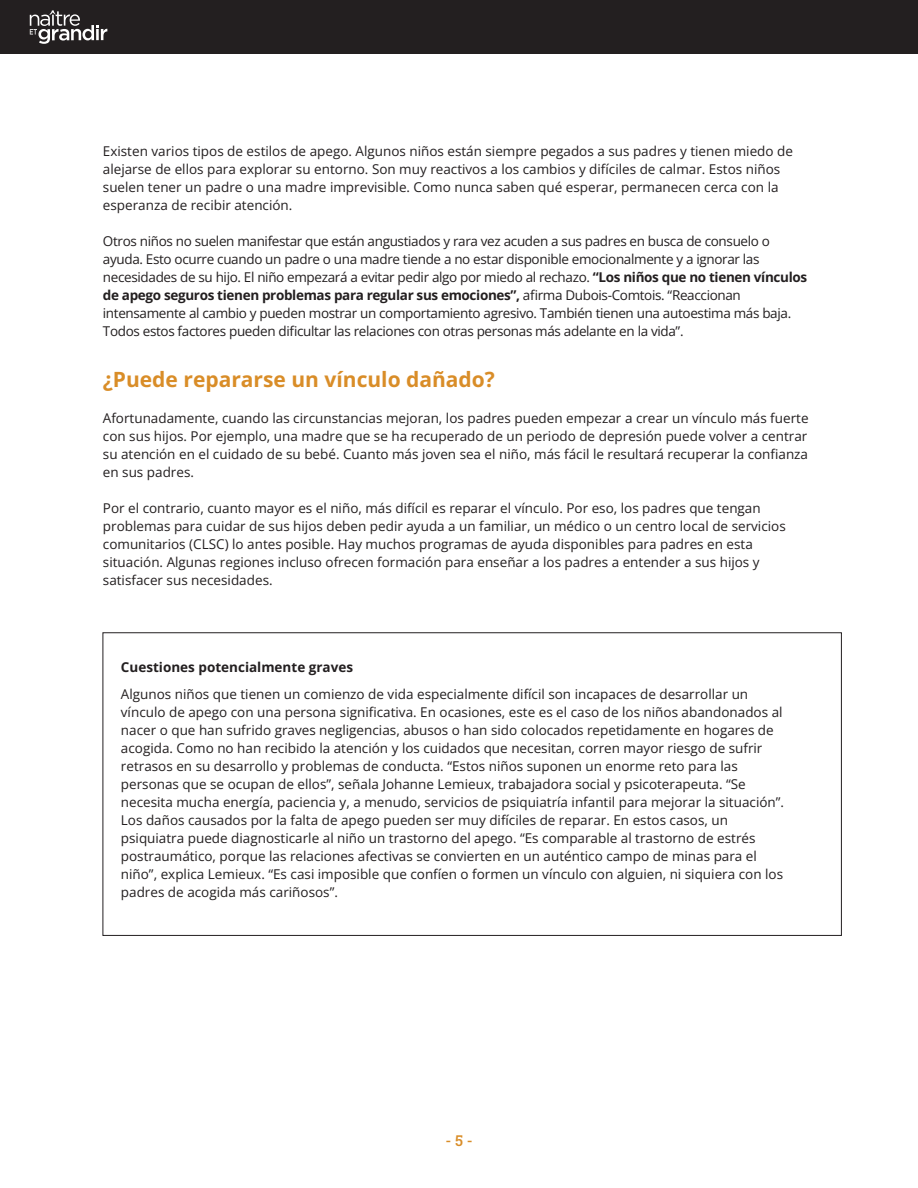
<style>
.page{position:relative;width:918px;height:1188px;background:#fff}
.page>*{position:absolute;margin:0;border:0;box-sizing:border-box;transform-origin:0 0}
.t1{font:700 21px "Open Sans";color:#d98d28}
.t2{font:500 15px "Roboto Slab";color:#d98d28}
.t3{font:13.5px/18px "Open Sans";color:#231f20}
.t4{font:13.5px/18px "Open Sans";letter-spacing:-.025em;color:#231f20}
.t5{font:700 13.5px "Open Sans";color:#231f20}
.s1{font-weight:700}
</style>
<div class="page">
<div style="left:0;top:0;width:918px;height:54px;background:#231f20"></div>
<svg style="left:30px;top:10px;width:77px;height:34px"></svg>
<p class="t3" style="left:103px;top:142px;width:692px">Existen varios tipos de estilos de apego. Algunos niños están siempre pegados a sus padres y tienen miedo de alejarse de ellos para explorar su entorno. Son muy reactivos a los cambios y difíciles de calmar. Estos niños suelen tener un padre o una madre imprevisible. Como nunca saben qué esperar, permanecen cerca con la esperanza de recibir atención.</p>
<p class="t4" style="left:103px;top:232px;width:706px">Otros niños no suelen manifestar que están angustiados y rara vez acuden a sus padres en busca de consuelo o ayuda. Esto ocurre cuando un padre o una madre tiende a no estar disponible emocionalmente y a ignorar las necesidades de su hijo. El niño empezará a evitar pedir algo por miedo al rechazo. <span class="s1">“Los niños que no tienen vínculos de apego seguros tienen problemas para regular sus emociones”,</span> afirma Dubois-Comtois. “Reaccionan intensamente al cambio y pueden mostrar un comportamiento agresivo. También tienen una autoestima más baja.<br>Todos estos factores pueden dificultar las relaciones con otras personas más adelante en la vida”.</p>
<h1 class="t1" style="left:103px;top:365px;width:393px">¿Puede repararse un vínculo dañado?</h1>
<p class="t3" style="left:103px;top:409px;width:707px;text-align:justify">Afortunadamente, cuando las circunstancias mejoran, los padres pueden empezar a crear un vínculo más fuerte con sus hijos. Por ejemplo, una madre que se ha recuperado de un periodo de depresión puede volver a centrar su atención en el cuidado de su bebé. Cuanto más joven sea el niño, más fácil le resultará recuperar la confianza en sus padres.</p>
<p class="t3" style="left:103px;top:499px;width:684px">Por el contrario, cuanto mayor es el niño, más difícil es reparar el vínculo. Por eso, los padres que tengan problemas para cuidar de sus hijos deben pedir ayuda a un familiar, un médico o un centro local de servicios comunitarios (CLSC) lo antes posible. Hay muchos programas de ayuda disponibles para padres en esta situación. Algunas regiones incluso ofrecen formación para enseñar a los padres a entender a sus hijos y satisfacer sus necesidades.</p>
<p class="t5" style="left:121px;top:658px;width:234px">Cuestiones potencialmente graves</p>
<p class="t3" style="left:121px;top:684px;width:665px">Algunos niños que tienen un comienzo de vida especialmente difícil son incapaces de desarrollar un vínculo de apego con una persona significativa. En ocasiones, este es el caso de los niños abandonados al nacer o que han sufrido graves negligencias, abusos o han sido colocados repetidamente en hogares de acogida. Como no han recibido la atención y los cuidados que necesitan, corren mayor riesgo de sufrir retrasos en su desarrollo y problemas de conducta. “Estos niños suponen un enorme reto para las personas que se ocupan de ellos”, señala Johanne Lemieux, trabajadora social y psicoterapeuta. “Se necesita mucha energía, paciencia y, a menudo, servicios de psiquiatría infantil para mejorar la situación”.<br>Los daños causados por la falta de apego pueden ser muy difíciles de reparar. En estos casos, un psiquiatra puede diagnosticarle al niño un trastorno del apego. “Es comparable al trastorno de estrés postraumático, porque las relaciones afectivas se convierten en un auténtico campo de minas para el niño”, explica Lemieux. “Es casi imposible que confíen o formen un vínculo con alguien, ni siquiera con los padres de acogida más cariñosos”.</p>
<p class="t2" style="left:445px;top:1130px;width:29px">- 5 -</p>
</div>
